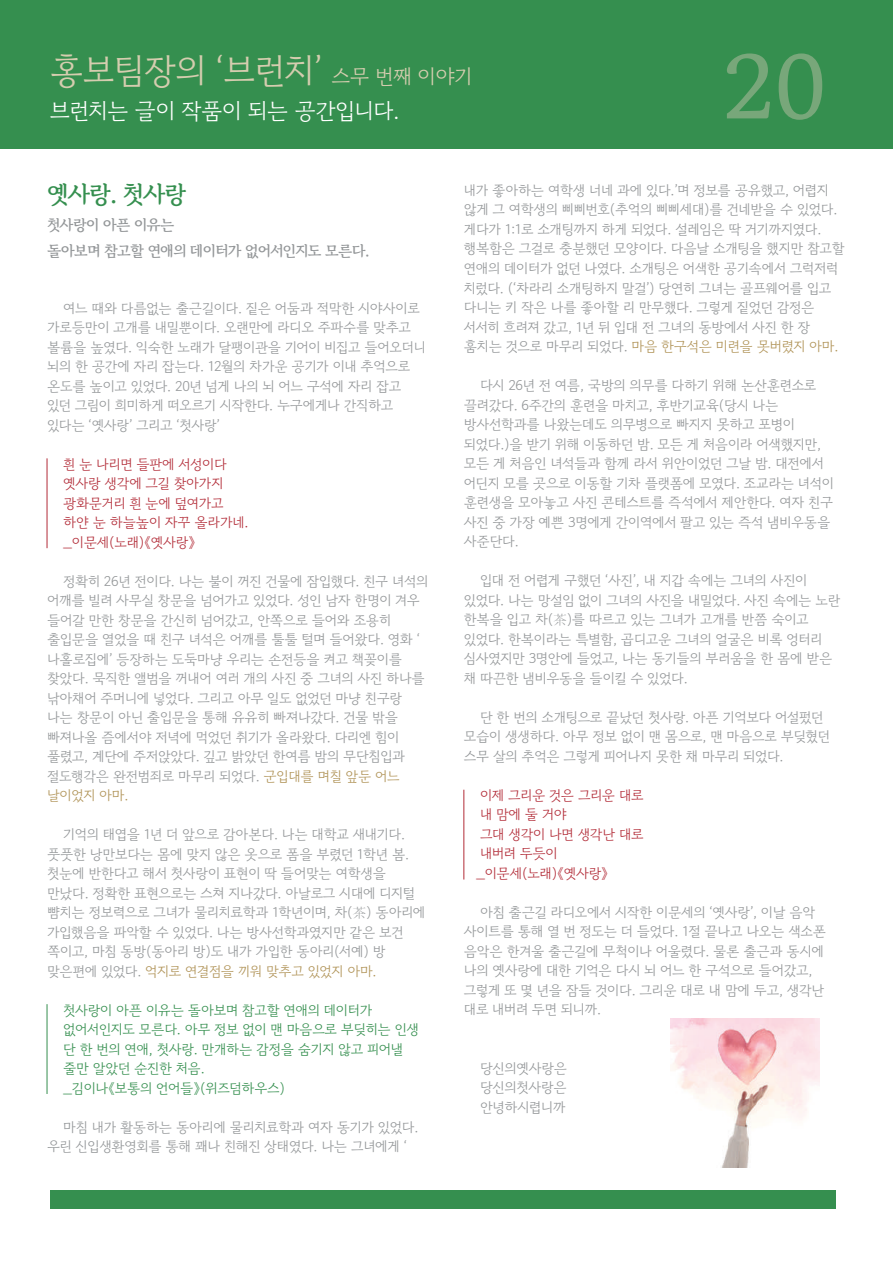
<style>
.page{position:relative;width:893px;height:1263px;background:#fff}
.page>*{position:absolute;margin:0;border:0;box-sizing:border-box;transform-origin:0 0}
.t1{font:700 90.9px "Gowun Batang";color:#78a77a}
.t2{font:35.4px "Gowun Dodum";letter-spacing:-.025em;color:#d5cdaf}
.t3{font:700 24px "Gowun Batang";letter-spacing:-.04em;color:#358f4f}
.t4{font:22.5px "Gowun Dodum";letter-spacing:-.025em;color:#fff}
.t5{font:700 15px/26.5px "Gowun Batang";letter-spacing:-.04em;color:#939698}
.t6{font:13.95px/19.5px "Gowun Dodum";letter-spacing:-.02em;color:#939698}
.t7{font:13.95px/19.5px "Gowun Dodum";letter-spacing:-.02em;color:#b22b37}
.t8{font:13.95px/19.5px "Gowun Dodum";letter-spacing:-.02em;color:#358f4f}
.s1{font-size:21px}
.s2{color:#b09357}
.s3{font-family:"Adobe Myungjo Std";font-weight:500}
</style>
<div class="page">
<div style="left:0;top:0;width:893px;height:148px;background:#358f4f"></div>
<div style="left:50px;top:1190px;width:785px;height:18px;background:#358f4f"></div>
<hr style="left:47px;top:458px;width:1px;height:90px;background:#b22b37">
<hr style="left:464px;top:790px;width:1px;height:89px;background:#b22b37">
<hr style="left:47px;top:1004px;width:1px;height:90px;background:#358f4f">
<img style="left:671px;top:1018px;width:149px;height:149px">
<h2 class="t2" style="left:50px;top:44px;width:424px">홍보팀장의 ‘브런치’ <span class="s1">스무 번째 이야기</span></h2>
<h3 class="t4" style="left:50px;top:94px;width:352px">브런치는 글이 작품이 되는 공간입니다.</h3>
<h1 class="t1" style="left:723px;top:20px;width:107px">20</h1>
<h3 class="t3" style="left:47px;top:176px;width:141px">옛사랑. 첫사랑</h3>
<p class="t5" style="left:47px;top:210px;width:324px">첫사랑이 아픈 이유는<br>돌아보며 참고할 연애의 데이터가 없어서인지도 모른다.</p>
<p class="t6" style="left:47px;top:297px;width:380px;text-indent:16px">여느 때와 다름없는 출근길이다. 짙은 어둠과 적막한 시야사이로 가로등만이 고개를 내밀뿐이다. 오랜만에 라디오 주파수를 맞추고 볼륨을 높였다. 익숙한 노래가 달팽이관을 기어이 비집고 들어오더니 뇌의 한 공간에 자리 잡는다. 12월의 차가운 공기가 이내 추억으로 온도를 높이고 있었다. 20년 넘게 나의 뇌 어느 구석에 자리 잡고 있던 그림이 희미하게 떠오르기 시작한다. 누구에게나 간직하고 있다는 ‘옛사랑’ 그리고 ‘첫사랑’</p>
<p class="t7" style="left:63px;top:453px;width:187px">흰 눈 나리면 들판에 서성이다 옛사랑 생각에 그길 찾아가지 광화문거리 흰 눈에 덮여가고 하얀 눈 하늘높이 자꾸 올라가네. _이문세(노래)《옛사랑》</p>
<p class="t6" style="left:47px;top:570px;width:383px;text-indent:16px">정확히 26년 전이다. 나는 불이 꺼진 건물에 잠입했다. 친구 녀석의 어깨를 빌려 사무실 창문을 넘어가고 있었다. 성인 남자 한명이 겨우 들어갈 만한 창문을 간신히 넘어갔고, 안쪽으로 들어와 조용히 출입문을 열었을 때 친구 녀석은 어깨를 툴툴 털며 들어왔다. 영화 ‘ 나홀로집에’ 등장하는 도둑마냥 우리는 손전등을 켜고 책꽂이를 찾았다. 묵직한 앨범을 꺼내어 여러 개의 사진 중 그녀의 사진 하나를 낚아채어 주머니에 넣었다. 그리고 아무 일도 없었던 마냥 친구랑 나는 창문이 아닌 출입문을 통해 유유히 빠져나갔다. 건물 밖을 빠져나올 즘에서야 저녁에 먹었던 취기가 올라왔다. 다리엔 힘이 풀렸고, 계단에 주저앉았다. 깊고 밝았던 한여름 밤의 무단침입과 절도행각은 완전범죄로 마무리 되었다. <span class="s2">군입대를 며칠 앞둔 어느 날이었지 아마.</span></p>
<p class="t6" style="left:47px;top:824px;width:380px;text-indent:16px">기억의 태엽을 1년 더 앞으로 감아본다. 나는 대학교 새내기다. 풋풋한 낭만보다는 몸에 맞지 않은 옷으로 폼을 부렸던 1학년 봄. 첫눈에 반한다고 해서 첫사랑이 표현이 딱 들어맞는 여학생을 만났다. 정확한 표현으로는 스쳐 지나갔다. 아날로그 시대에 디지털 뺨치는 정보력으로 그녀가 물리치료학과 1학년이며, 차(<span class="s3">茶</span>) 동아리에 가입했음을 파악할 수 있었다. 나는 방사선학과였지만 같은 보건 쪽이고, 마침 동방(동아리 방)도 내가 가입한 동아리(서예) 방 맞은편에 있었다. <span class="s2">억지로 연결점을 끼워 맞추고 있었지 아마.</span></p>
<p class="t8" style="left:63px;top:999px;width:357px">첫사랑이 아픈 이유는 돌아보며 참고할 연애의 데이터가 없어서인지도 모른다. 아무 정보 없이 맨 마음으로 부딪히는 인생 단 한 번의 연애, 첫사랑. 만개하는 감정을 숨기지 않고 피어낼 줄만 알았던 순진한 처음.<br>_김이나《보통의 언어들》(위즈덤하우스)</p>
<p class="t6" style="left:47px;top:1116px;width:373px;text-indent:16px">마침 내가 활동하는 동아리에 물리치료학과 여자 동기가 있었다. 우린 신입생환영회를 통해 꽤나 친해진 상태였다. 나는 그녀에게 ‘</p>
<p class="t6" style="left:464px;top:179px;width:382px">내가 좋아하는 여학생 너네 과에 있다.’며 정보를 공유했고, 어렵지 않게 그 여학생의 삐삐번호(추억의 삐삐세대)를 건네받을 수 있었다. 게다가 1:1로 소개팅까지 하게 되었다. 설레임은 딱 거기까지였다. 행복함은 그걸로 충분했던 모양이다. 다음날 소개팅을 했지만 참고할 연애의 데이터가 없던 나였다. 소개팅은 어색한 공기속에서 그럭저럭 치렀다. (‘차라리 소개팅하지 말걸’) 당연히 그녀는 골프웨어를 입고 다니는 키 작은 나를 좋아할 리 만무했다. 그렇게 짙었던 감정은 서서히 흐려져 갔고, 1년 뒤 입대 전 그녀의 동방에서 사진 한 장 훔치는 것으로 마무리 되었다. <span class="s2">마음 한구석은 미련을 못버렸지 아마.</span></p>
<p class="t6" style="left:464px;top:374px;width:372px;text-indent:16px">다시 26년 전 여름, 국방의 의무를 다하기 위해 논산훈련소로 끌려갔다. 6주간의 훈련을 마치고, 후반기교육(당시 나는 방사선학과를 나왔는데도 의무병으로 빠지지 못하고 포병이 되었다.)을 받기 위해 이동하던 밤. 모든 게 처음이라 어색했지만, 모든 게 처음인 녀석들과 함께 라서 위안이었던 그날 밤. 대전에서 어딘지 모를 곳으로 이동할 기차 플랫폼에 모였다. 조교라는 녀석이 훈련생을 모아놓고 사진 콘테스트를 즉석에서 제안한다. 여자 친구 사진 중 가장 예쁜 3명에게 간이역에서 팔고 있는 즉석 냄비우동을 사준단다.</p>
<p class="t6" style="left:464px;top:569px;width:378px;text-indent:16px">입대 전 어렵게 구했던 ‘사진’, 내 지갑 속에는 그녀의 사진이 있었다. 나는 망설임 없이 그녀의 사진을 내밀었다. 사진 속에는 노란 한복을 입고 차(<span class="s3">茶</span>)를 따르고 있는 그녀가 고개를 반쯤 숙이고 있었다. 한복이라는 특별함, 곱디고운 그녀의 얼굴은 비록 엉터리 심사였지만 3명안에 들었고, 나는 동기들의 부러움을 한 몸에 받은 채 따끈한 냄비우동을 들이킬 수 있었다.</p>
<p class="t6" style="left:464px;top:706px;width:368px;text-indent:16px">단 한 번의 소개팅으로 끝났던 첫사랑. 아픈 기억보다 어설펐던 모습이 생생하다. 아무 정보 없이 맨 몸으로, 맨 마음으로 부딪혔던 스무 살의 추억은 그렇게 피어나지 못한 채 마무리 되었다.</p>
<p class="t7" style="left:476px;top:784px;width:169px">이제 그리운 것은 그리운 대로 내 맘에 둘 거야<br>그대 생각이 나면 생각난 대로 내버려 두듯이<br>_이문세(노래)《옛사랑》</p>
<p class="t6" style="left:464px;top:901px;width:364px;text-indent:16px">아침 출근길 라디오에서 시작한 이문세의 ‘옛사랑’, 이날 음악 사이트를 통해 열 번 정도는 더 들었다. 1절 끝나고 나오는 색소폰 음악은 한겨울 출근길에 무척이나 어울렸다. 물론 출근과 동시에 나의 옛사랑에 대한 기억은 다시 뇌 어느 한 구석으로 들어갔고, 그렇게 또 몇 년을 잠들 것이다. 그리운 대로 내 맘에 두고, 생각난 대로 내버려 두면 되니까.</p>
<p class="t6" style="left:480px;top:1057px;width:89px;text-align:justify">당신의옛사랑은 당신의첫사랑은 안녕하시렵니까</p>
</div>
